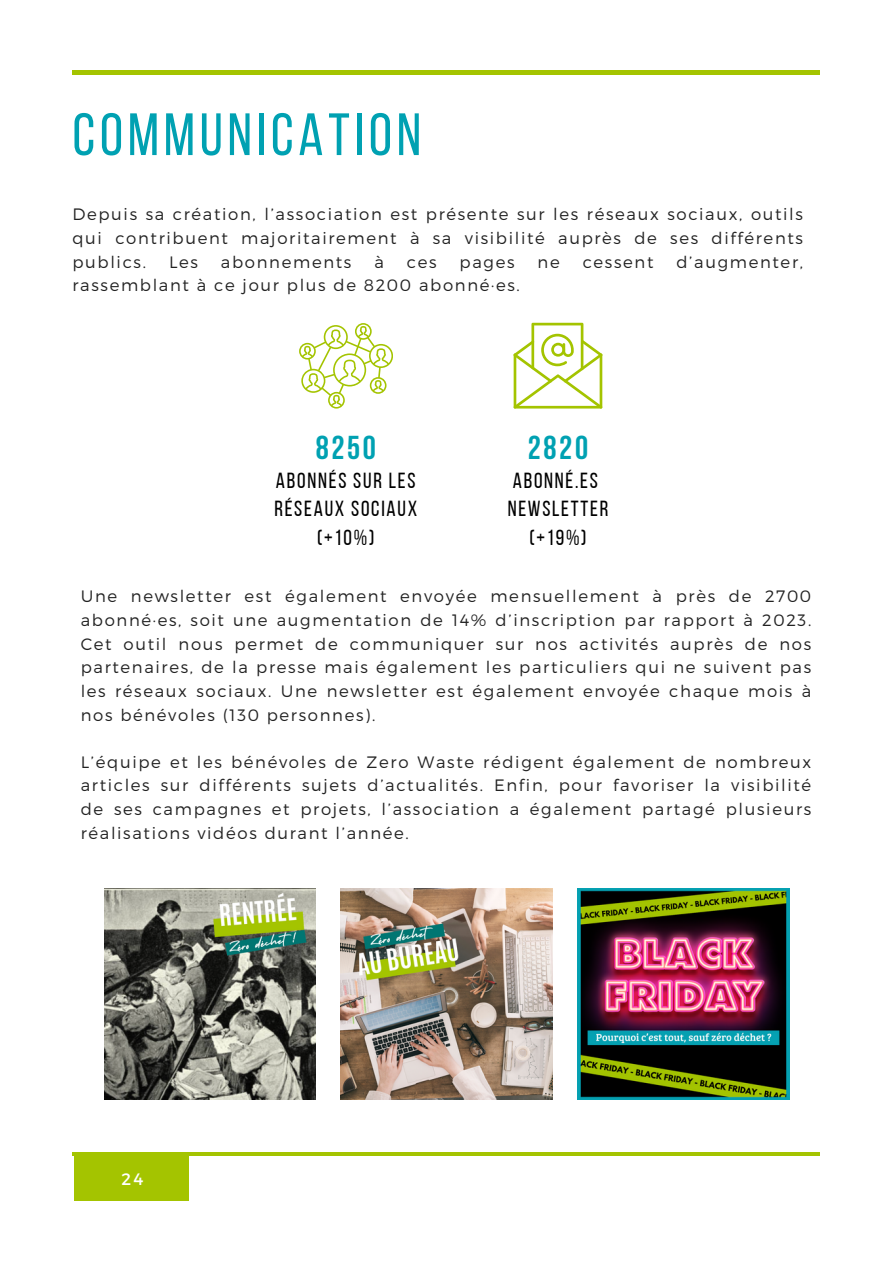
<style>
.page{position:relative;width:894px;height:1264px;background:#fff}
.page>*{position:absolute;margin:0;border:0;box-sizing:border-box;transform-origin:0 0}
.t1{font:59.55px "Bebas Neue";letter-spacing:.08em;color:#00a1b2}
.t2{font:700 33px "Bebas Neue";letter-spacing:.08em;color:#00a1b2}
.t3{font:21.75px/28.5px "Bebas Neue";letter-spacing:.08em;color:#000;text-align:center}
.t4{font:300 16.5px/23.7px "Montserrat";letter-spacing:.1em;color:#222;text-align:justify}
.t5{font:16.5px "Montserrat";color:#fff}
</style>
<div class="page">
<hr style="left:72px;top:71px;width:747px;height:3px;background:#a4c400">
<div style="left:74px;top:1154px;width:115px;height:46px;background:#a4c400"></div>
<hr style="left:72px;top:1152px;width:747px;height:3px;background:#a4c400">
<svg style="left:299px;top:323px;width:93px;height:85px"></svg>
<svg style="left:513px;top:323px;width:89px;height:85px"></svg>
<img style="left:104px;top:888px;width:212px;height:211px">
<img style="left:340px;top:888px;width:212px;height:211px">
<img style="left:577px;top:888px;width:211px;height:211px">
<p class="t1" style="left:72px;top:110px;width:350px">COMMUNICATION</p>
<p class="t4" style="left:72px;top:202px;width:731px">Depuis sa création, l’association est présente sur les réseaux sociaux, outils qui contribuent majoritairement à sa visibilité auprès de ses différents publics.</p>
<p class="t4" style="left:169px;top:249px;width:30px">Les</p>
<p class="t4" style="left:221px;top:249px;width:132px">abonnements</p>
<p class="t4" style="left:374px;top:249px;width:11px">à</p>
<p class="t4" style="left:407px;top:249px;width:31px">ces</p>
<p class="t4" style="left:459px;top:249px;width:56px">pages</p>
<p class="t4" style="left:537px;top:249px;width:24px">ne</p>
<p class="t4" style="left:582px;top:249px;width:72px">cessent</p>
<p class="t4" style="left:676px;top:249px;width:128px">d’augmenter,</p>
<p class="t4" style="left:72px;top:273px;width:448px">rassemblant à ce jour plus de 8200 abonné·es.</p>
<h2 class="t2" style="left:315px;top:434px;width:62px">8250</h2>
<h3 class="t3" style="left:274px;top:468px;width:144px">ABONNÉS SUR LES<br>RÉSEAUX SOCIAUX (+10%)</h3>
<h2 class="t2" style="left:527px;top:434px;width:62px">2820</h2>
<h3 class="t3" style="left:507px;top:468px;width:102px">ABONNÉ.ES<br>NEWSLETTER (+19%)</h3>
<p class="t4" style="left:81px;top:584px;width:731px">Une newsletter est également envoyée mensuellement à près de 2700 abonné·es, soit une augmentation de 14% d’inscription par rapport à 2023.<br>Cet outil nous permet de communiquer sur nos activités auprès de nos partenaires, de la presse mais également les particuliers qui ne suivent pas les réseaux sociaux. Une newsletter est également envoyée chaque mois à nos bénévoles (130 personnes).</p>
<h1 class="t4" style="left:81px;top:749px;width:731px">L’équipe et les bénévoles de Zero Waste rédigent également de nombreux articles sur différents sujets d’actualités. Enfin, pour favoriser la visibilité de ses campagnes et projets, l’association a également partagé plusieurs réalisations vidéos durant l’année.</h1>
<p class="t5" style="left:121px;top:1168px;width:23px">24</p>
</div>
